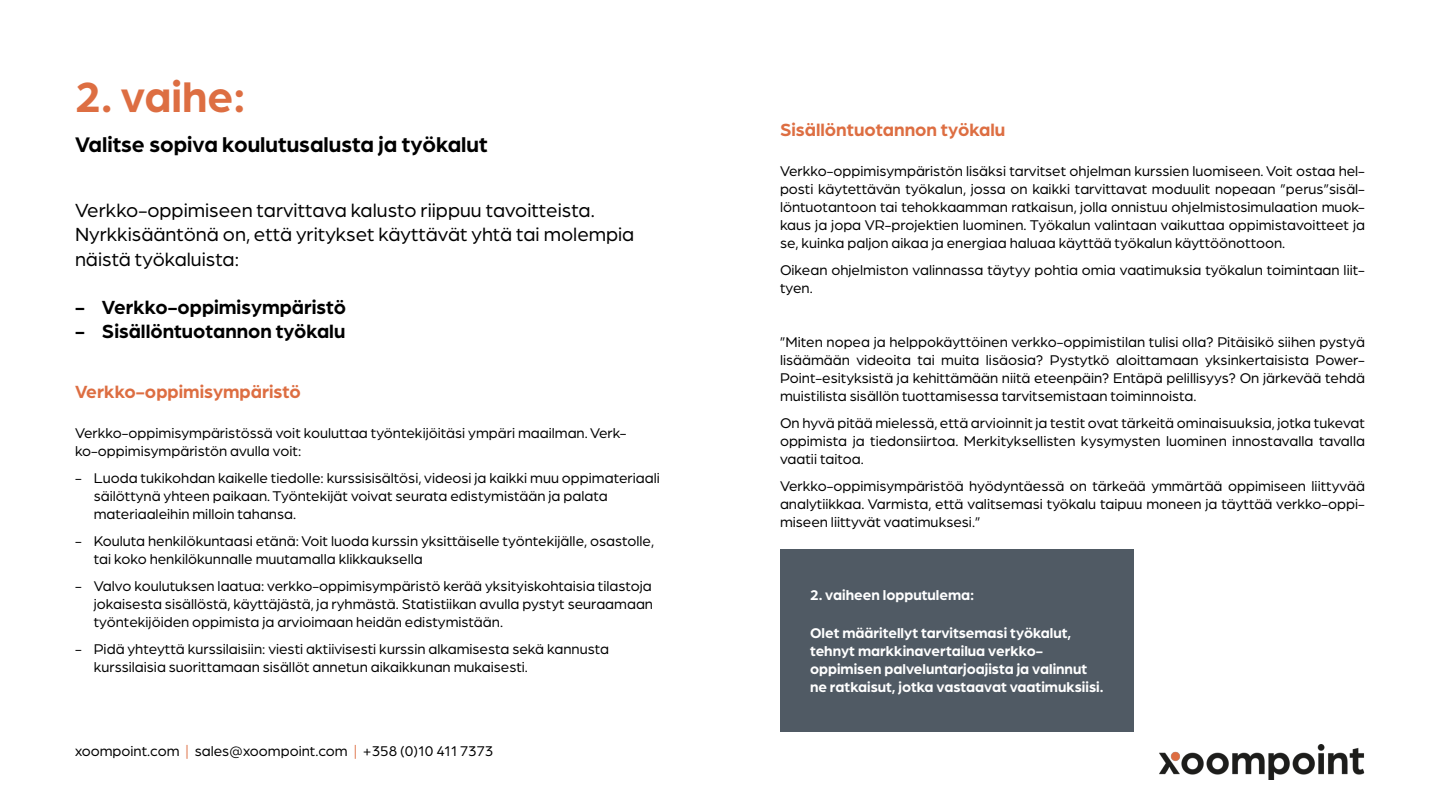
<style>
.page{position:relative;width:1440px;height:810px;background:#fff}
.page>*{position:absolute;margin:0;border:0;box-sizing:border-box;transform-origin:0 0}
.Otsikkofontti_vihreä{font:700 45px "Arboria";color:#dd6e42}
.Otsikko_musta_30_pt{font:700 22.5px "Arboria";color:#000}
.Ingressi_30pt{font:20.25px/24.3px "Arboria";color:#000}
.Ingressi_30pt-2{font:700 20.25px "Arboria";color:#000}
.Otsikkofontti_vihreä-2{font:700 18.75px "Arboria";color:#dd6e42}
.Leipäteksti_25pt{font:15px/18px "Arboria";color:#000}
.Leipäteksti_25pt-2{font:700 15px/18px "Arboria";color:#fff}
.s1{color:#dd6e42}
</style>
<div class="page">
<img style="left:1159px;top:744px;width:206px;height:36px">
<div style="left:780px;top:549px;width:353px;height:182px;background:#505a64"></div>
<p class="Otsikkofontti_vihreä" style="left:75px;top:66px;width:173px">2. vaihe:</p>
<p class="Otsikko_musta_30_pt" style="left:75px;top:129px;width:414px">Valitse sopiva koulutusalusta ja työkalut</p>
<p class="Ingressi_30pt" style="left:75px;top:197px;width:561px">Verkko-oppimiseen tarvittava kalusto riippuu tavoitteista.<br>Nyrkkisääntönä on, että yritykset käyttävät yhtä tai molempia näistä työkaluista:</p>
<p class="Ingressi_30pt-2" style="left:75px;top:293px;width:273px">- Verkko-oppimisympäristö</p>
<p class="Ingressi_30pt-2" style="left:75px;top:318px;width:272px">- Sisällöntuotannon työkalu</p>
<p class="Otsikkofontti_vihreä-2" style="left:75px;top:379px;width:228px">Verkko-oppimisympäristö</p>
<p class="Leipäteksti_25pt" style="left:75px;top:424px;width:553px">Verkko-oppimisympäristössä voit kouluttaa työntekijöitäsi ympäri maailman. Verk&shy;ko-oppimisympäristön avulla voit:</p>
<p class="Leipäteksti_25pt" style="left:94px;top:469px;width:568px;text-indent:-19px">- Luoda tukikohdan kaikelle tiedolle: kurssisisältösi, videosi ja kaikki muu oppimateriaali säilöttynä yhteen paikaan. Työntekijät voivat seurata edistymistään ja palata materiaaleihin milloin tahansa.</p>
<p class="Leipäteksti_25pt" style="left:94px;top:532px;width:562px;text-indent:-19px">- Kouluta henkilökuntaasi etänä: Voit luoda kurssin yksittäiselle työntekijälle, osastolle, tai koko henkilökunnalle muutamalla klikkauksella</p>
<p class="Leipäteksti_25pt" style="left:94px;top:577px;width:561px;text-align:justify;text-indent:-19px">- Valvo koulutuksen laatua: verkko-oppimisympäristö kerää yksityiskohtaisia tilastoja jokaisesta sisällöstä, käyttäjästä, ja ryhmästä. Statistiikan avulla pystyt seuraamaan työntekijöiden oppimista ja arvioimaan heidän edistymistään.</p>
<p class="Leipäteksti_25pt" style="left:94px;top:640px;width:517px;text-indent:-19px">- Pidä yhteyttä kurssilaisiin: viesti aktiivisesti kurssin alkamisesta sekä kannusta kurssilaisia suorittamaan sisällöt annetun aikaikkunan mukaisesti.</p>
<p class="Leipäteksti_25pt" style="left:75px;top:742px;width:420px">xoompoint.com <span class="s1">|</span> sales@xoompoint.com <span class="s1">|</span> +358 (0)10 411 7373</p>
<p class="Otsikkofontti_vihreä-2" style="left:780px;top:116px;width:227px">Sisällöntuotannon työkalu</p>
<p class="Leipäteksti_25pt" style="left:780px;top:161px;width:587px;text-align:justify">Verkko-oppimisympäristön lisäksi tarvitset ohjelman kurssien luomiseen. Voit ostaa hel&shy;posti käytettävän työkalun, jossa on kaikki tarvittavat moduulit nopeaan ”perus”sisäl&shy;löntuotantoon tai tehokkaamman ratkaisun, jolla onnistuu ohjelmistosimulaation muok&shy;kaus ja jopa VR-projektien luominen. Työkalun valintaan vaikuttaa oppimistavoitteet ja se, kuinka paljon aikaa ja energiaa haluaa käyttää työkalun käyttöönottoon.</p>
<p class="Leipäteksti_25pt" style="left:780px;top:260px;width:586px">Oikean ohjelmiston valinnassa täytyy pohtia omia vaatimuksia työkalun toimintaan liit&shy;tyen.</p>
<p class="Leipäteksti_25pt" style="left:780px;top:332px;width:587px;text-align:justify">”Miten nopea ja helppokäyttöinen verkko-oppimistilan tulisi olla? Pitäisikö siihen pystyä lisäämään videoita tai muita lisäosia? Pystytkö aloittamaan yksinkertaisista Power-Point-esityksistä ja kehittämään niitä eteenpäin? Entäpä pelillisyys? On järkevää tehdä muistilista sisällön tuottamisessa tarvitsemistaan toiminnoista.</p>
<p class="Leipäteksti_25pt" style="left:780px;top:413px;width:587px;text-align:justify">On hyvä pitää mielessä, että arvioinnit ja testit ovat tärkeitä ominaisuuksia, jotka tukevat oppimista ja tiedonsiirtoa. Merkityksellisten kysymysten luominen innostavalla tavalla vaatii taitoa.</p>
<p class="Leipäteksti_25pt" style="left:780px;top:476px;width:586px;text-align:justify">Verkko-oppimisympäristöä hyödyntäessä on tärkeää ymmärtää oppimiseen liittyvää analytiikkaa. Varmista, että valitsemasi työkalu taipuu moneen ja täyttää verkko-oppi&shy;miseen liittyvät vaatimuksesi.”</p>
<p class="Leipäteksti_25pt-2" style="left:810px;top:586px;width:166px">2. vaiheen lopputulema:</p>
<p class="Leipäteksti_25pt-2" style="left:810px;top:623px;width:295px">Olet määritellyt tarvitsemasi työkalut, tehnyt markkinavertailua verkko&shy;oppimisen palveluntarjoajista ja valinnut ne ratkaisut, jotka vastaavat vaatimuksiisi.</p>
</div>
